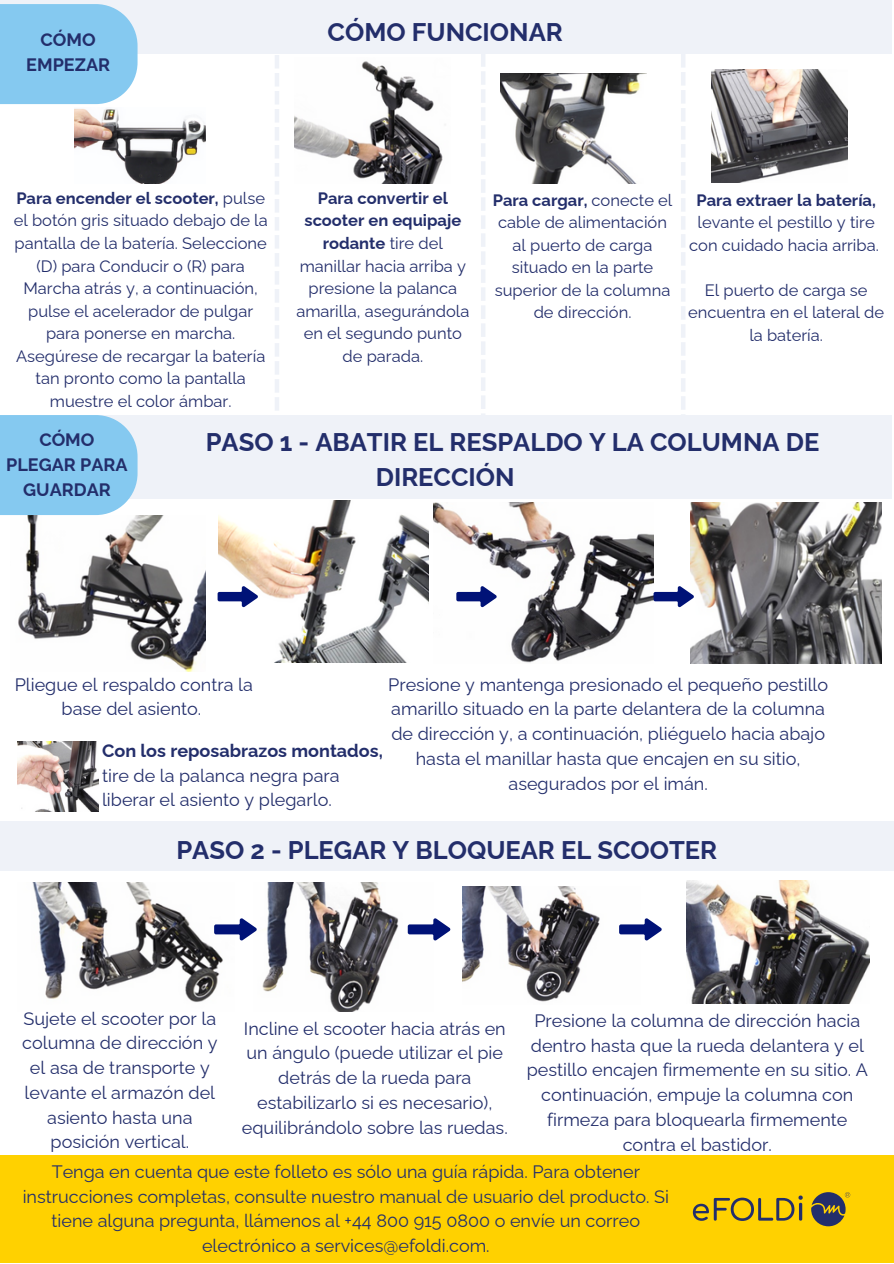
<style>
.page{position:relative;width:894px;height:1264px;background:#fff}
.page>*{position:absolute;margin:0;border:0;box-sizing:border-box;transform-origin:0 0}
.t1{font:700 25.5px/34.8px "Raleway";color:#232e6b}
.t2{font:18px/24.8px "Raleway";color:#232e6b;text-align:center}
.t3{font:700 18px/24.8px "Raleway";color:#232e6b;text-align:center}
.t4{font:16.5px/22.5px "Raleway";color:#232e6b;text-align:center}
.s1{font-weight:700}
</style>
<div class="page">
<img style="left:711px;top:70px;width:136px;height:112px">
<img style="left:74px;top:108px;width:132px;height:75px">
<img style="left:294px;top:61px;width:152px;height:122px">
<img style="left:18px;top:515px;width:187px;height:156px">
<img style="left:218px;top:500px;width:210px;height:162px">
<img style="left:433px;top:502px;width:220px;height:161px">
<img style="left:32px;top:882px;width:191px;height:120px">
<img style="left:462px;top:886px;width:138px;height:116px">
<div style="left:0;top:0;width:891px;height:53px;background:#eff2f8"></div>
<svg style="left:275px;top:55px;width:4px;height:356px"></svg>
<div style="left:0;top:415px;width:891px;height:83px;background:#eff2f8"></div>
<img style="left:690px;top:502px;width:191px;height:161px">
<img style="left:262px;top:882px;width:137px;height:129px">
<div style="left:0;top:1155px;width:893px;height:108px;background:#ffd100"></div>
<svg style="left:217px;top:585px;width:41px;height:22px"></svg>
<svg style="left:456px;top:585px;width:40px;height:22px"></svg>
<svg style="left:653px;top:585px;width:41px;height:22px"></svg>
<svg style="left:214px;top:917px;width:43px;height:24px"></svg>
<svg style="left:407px;top:918px;width:43px;height:23px"></svg>
<svg style="left:619px;top:918px;width:42px;height:23px"></svg>
<div style="left:0;top:821px;width:893px;height:49px;background:#eff2f8"></div>
<svg style="left:481px;top:53px;width:4px;height:362px"></svg>
<svg style="left:681px;top:54px;width:4px;height:361px"></svg>
<img style="left:17px;top:741px;width:81px;height:70px">
<img style="left:500px;top:73px;width:146px;height:110px">
<img style="left:686px;top:880px;width:183px;height:123px">
<svg style="left:692px;top:1195px;width:110px;height:25px"></svg>
<svg style="left:811px;top:1192px;width:39px;height:34px"></svg>
<div style="left:0;top:415px;width:137px;height:100px;background:#85c9f0"></div>
<div style="left:0;top:4px;width:137px;height:100px;background:#85c9f0"></div>
<p class="t3" style="left:26px;top:28px;width:85px">CÓMO<br>EMPEZAR</p>
<h1 class="t1" style="left:327px;top:14px;width:236px">CÓMO FUNCIONAR</h1>
<p class="t4" style="left:14px;top:187px;width:255px"><span class="s1">Para encender el scooter,</span> pulse el botón gris situado debajo de la pantalla de la batería. Seleccione (D) para Conducir o (R) para<br>Marcha atrás y, a continuación, pulse el acelerador de pulgar para ponerse en marcha.</p>
<p class="t4" style="left:16px;top:344px;width:251px">Asegúrese de recargar la batería tan pronto como la pantalla muestre el color ámbar.</p>
<p class="t4" style="left:296px;top:187px;width:174px"><span class="s1">Para convertir el scooter en equipaje rodante</span> tire del manillar hacia arriba y presione la palanca amarilla, asegurándola en el segundo punto de parada.</p>
<p class="t4" style="left:492px;top:188px;width:181px"><span class="s1">Para cargar,</span> conecte el cable de alimentación al puerto de carga situado en la parte superior de la columna de dirección.</p>
<p class="t4" style="left:689px;top:188px;width:191px"><span class="s1">Para extraer la batería, </span>levante el pestillo y tire con cuidado hacia arriba.</p>
<p class="t4" style="left:688px;top:278px;width:197px">El puerto de carga se encuentra en el lateral de la batería.</p>
<p class="t3" style="left:6px;top:427px;width:123px">CÓMO<br>PLEGAR PARA<br>GUARDAR</p>
<h2 class="t1" style="left:375px;top:425px;width:445px;text-indent:-170px">PASO 1 - ABATIR EL RESPALDO Y LA COLUMNA DE<br>DIRECCIÓN</h2>
<p class="t2" style="left:15px;top:672px;width:240px">Pliegue el respaldo contra la base del asiento.</p>
<p class="t2" style="left:388px;top:672px;width:441px">Presione y mantenga presionado el pequeño pestillo amarillo situado en la parte delantera de la columna de dirección y, a continuación, pliéguelo hacia abajo hasta el manillar hasta que encajen en su sitio, asegurados por el imán.</p>
<h2 class="t3" style="left:102px;top:738px;width:282px">Con los reposabrazos montados,</h2>
<h1 class="t2" style="left:102px;top:762px;width:239px;text-align:left">tire de la palanca negra para liberar el asiento y plegarlo.</h1>
<p class="t1" style="left:176px;top:832px;width:542px">PASO 2 - PLEGAR Y BLOQUEAR EL SCOOTER</p>
<p class="t2" style="left:22px;top:1005px;width:197px">Sujete el scooter por la columna de dirección y el asa de transporte y levante el armazón del asiento hasta una posición vertical.</p>
<p class="t2" style="left:242px;top:1015px;width:267px">Incline el scooter hacia atrás en un ángulo (puede utilizar el pie detrás de la rueda para estabilizarlo si es necesario), equilibrándolo sobre las ruedas.</p>
<p class="t2" style="left:526px;top:1008px;width:343px">Presione la columna de dirección hacia dentro hasta que la rueda delantera y el pestillo encajen firmemente en su sitio. A continuación, empuje la columna con firmeza para bloquearla firmemente contra el bastidor.</p>
<p class="t2" style="left:23px;top:1159px;width:647px">Tenga en cuenta que este folleto es sólo una guía rápida. Para obtener instrucciones completas, consulte nuestro manual de usuario del producto. Si tiene alguna pregunta, llámenos al +44 800 915 0800 o envíe un correo electrónico a services@efoldi.com.</p>
</div>
